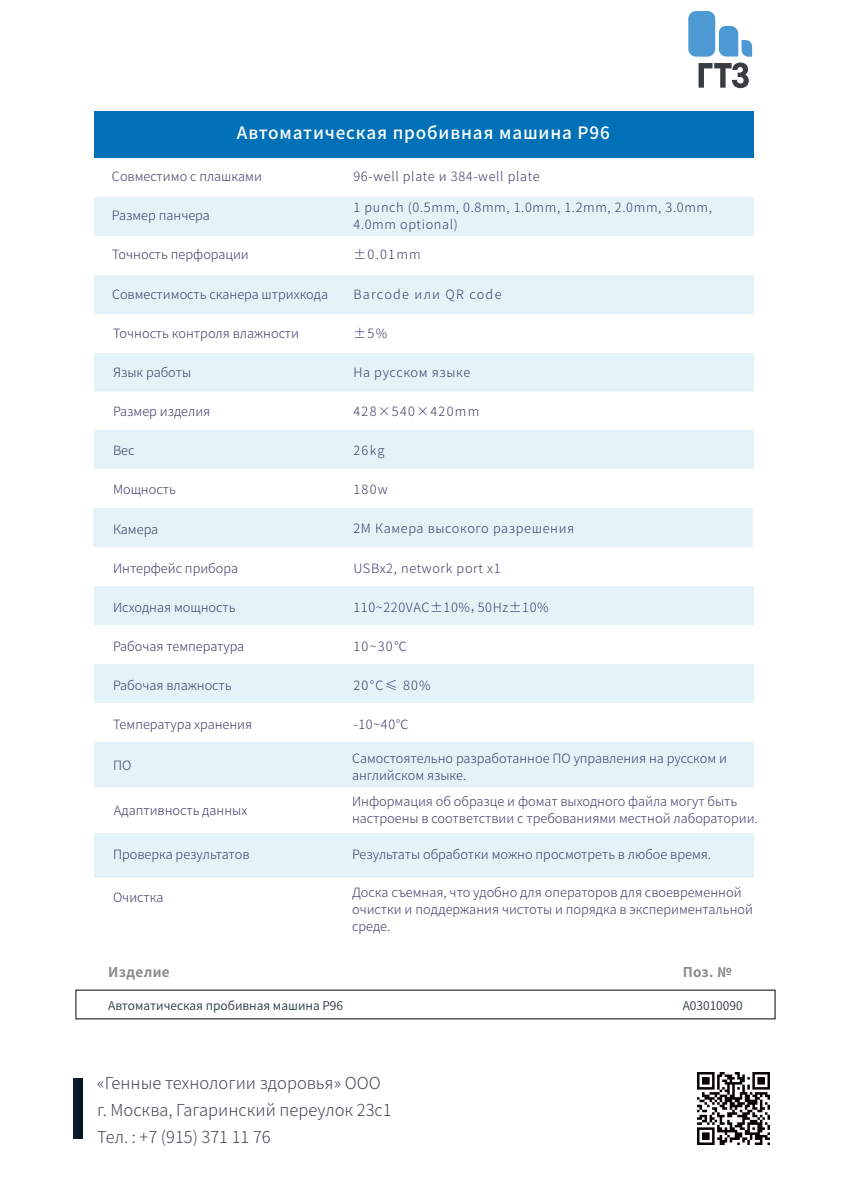
<style>
.page{position:relative;width:851px;height:1191px;background:#fff}
.page>*{position:absolute;margin:0;border:0;box-sizing:border-box;transform-origin:0 0}
.t1{font:500 17.1px "Source Han Sans CN";letter-spacing:.05em;color:#fff}
.t2{font:300 16.5px/27px "Source Han Sans CN";color:#414950}
.t3{font:700 13.5px "Source Han Sans CN";letter-spacing:.025em;color:#898989}
.t4{font:300 12.75px/17.1px "Source Han Sans CN";color:#3b3c68}
.t5{font:300 12.75px/17.1px "Source Han Sans CN";letter-spacing:.05em;color:#3b3c68}
.t6{font:300 12.75px "Source Han Sans CN";letter-spacing:.1em;color:#3b3c68}
.t7{font:12px "Source Han Sans CN";color:#2b383d}
</style>
<div class="page">
<div style="left:94px;top:111px;width:659px;height:47px;background:#0071b7"></div>
<div style="left:94px;top:197px;width:659px;height:39px;background:#e4f3f7"></div>
<div style="left:94px;top:275px;width:659px;height:38px;background:#e4f3f7"></div>
<div style="left:94px;top:352px;width:659px;height:39px;background:#e4f3f7"></div>
<div style="left:94px;top:430px;width:659px;height:39px;background:#e4f3f7"></div>
<div style="left:93px;top:508px;width:659px;height:39px;background:#e4f3f7"></div>
<div style="left:94px;top:586px;width:659px;height:39px;background:#e4f3f7"></div>
<div style="left:94px;top:664px;width:659px;height:39px;background:#e4f3f7"></div>
<div style="left:94px;top:742px;width:659px;height:45px;background:#e4f3f7"></div>
<div style="left:94px;top:833px;width:659px;height:44px;background:#e4f3f7"></div>
<div style="left:688px;top:11px;width:27px;height:46px;background:#4c99d4;border-radius:8px"></div>
<svg style="left:718px;top:26px;width:34px;height:31px"></svg>
<svg style="left:698px;top:63px;width:50px;height:25px"></svg>
<div style="left:73px;top:1078px;width:10px;height:60px;background:#081a2b"></div>
<img style="left:697px;top:1072px;width:72px;height:72px">
<h1 class="t1" style="left:237px;top:123px;width:374px">Автоматическая пробивная машина P96</h1>
<p class="t5" style="left:353px;top:168px;width:188px">96-well plate и 384-well plate</p>
<p class="t5" style="left:353px;top:199px;width:360px">1 punch (0.5mm, 0.8mm, 1.0mm, 1.2mm, 2.0mm, 3.0mm,<br>4.0mm optional)</p>
<p class="t4" style="left:112px;top:168px;width:151px">Совместимо с плашками</p>
<p class="t4" style="left:112px;top:207px;width:99px">Размер панчера</p>
<p class="t4" style="left:112px;top:246px;width:138px">Точность перфорации</p>
<p class="t4" style="left:112px;top:286px;width:217px">Совместимость сканера штрихкода</p>
<p class="t4" style="left:113px;top:325px;width:188px">Точность контроля влажности</p>
<p class="t4" style="left:113px;top:364px;width:80px">Язык работы</p>
<p class="t4" style="left:113px;top:403px;width:99px">Размер изделия</p>
<p class="t4" style="left:113px;top:442px;width:23px">Вес</p>
<p class="t4" style="left:113px;top:481px;width:64px">Мощность</p>
<p class="t4" style="left:113px;top:520px;width:47px">Камера</p>
<p class="t4" style="left:113px;top:559px;width:126px">Интерфейс прибора</p>
<p class="t4" style="left:113px;top:599px;width:124px">Исходная мощность</p>
<p class="t4" style="left:113px;top:638px;width:133px">Рабочая температура</p>
<p class="t4" style="left:113px;top:677px;width:120px">Рабочая влажность</p>
<p class="t4" style="left:113px;top:716px;width:141px">Температура хранения</p>
<p class="t4" style="left:113px;top:756px;width:20px">ПО</p>
<p class="t4" style="left:114px;top:802px;width:135px">Адаптивность данных</p>
<p class="t4" style="left:113px;top:846px;width:138px">Проверка результатов</p>
<p class="t4" style="left:113px;top:889px;width:52px">Очистка</p>
<p class="t4" style="left:353px;top:246px;width:69px">±0.01mm</p>
<p class="t6" style="left:353px;top:287px;width:150px">Barcode или QR code</p>
<p class="t4" style="left:353px;top:325px;width:35px">±5%</p>
<p class="t5" style="left:353px;top:364px;width:118px">На русском языке</p>
<p class="t6" style="left:353px;top:404px;width:127px">428×540×420mm</p>
<p class="t4" style="left:353px;top:442px;width:33px">26kg</p>
<p class="t4" style="left:353px;top:481px;width:36px">180w</p>
<p class="t5" style="left:353px;top:520px;width:222px">2M Камера высокого разрешения</p>
<p class="t5" style="left:353px;top:559px;width:148px">USBx2, network port x1</p>
<p class="t5" style="left:353px;top:599px;width:197px">110~220VAC±10%，50Hz±10%</p>
<p class="t4" style="left:353px;top:638px;width:55px">10~30℃</p>
<p class="t4" style="left:353px;top:677px;width:79px">20°C≤ 80%</p>
<p class="t4" style="left:353px;top:716px;width:57px">-10~40℃</p>
<p class="t4" style="left:352px;top:750px;width:376px">Самостоятельно разработанное ПО управления на русском и английском языке.</p>
<p class="t4" style="left:352px;top:793px;width:407px">Информация об образце и фомат выходного файла могут быть настроены в соответствии с требованиями местной лаборатории.</p>
<p class="t4" style="left:352px;top:846px;width:360px">Результаты обработки можно просмотреть в любое время.</p>
<p class="t4" style="left:352px;top:883px;width:402px">Доска съемная, что удобно для операторов для своевременной очистки и поддержания чистоты и порядка в экспериментальной среде.</p>
<p class="t3" style="left:108px;top:964px;width:63px">Изделие</p>
<p class="t7" style="left:108px;top:998px;width:236px">Автоматическая пробивная машина P96</p>
<p class="t3" style="left:682px;top:964px;width:50px">Поз. №</p>
<p class="t7" style="left:682px;top:998px;width:61px">A03010090</p>
<p class="t2" style="left:97px;top:1070px;width:296px">«Генные технологии здоровья» ООО г. Москва, Гагаринский переулок 23с1<br>Тел. : +7 (915) 371 11 76</p>
</div>
